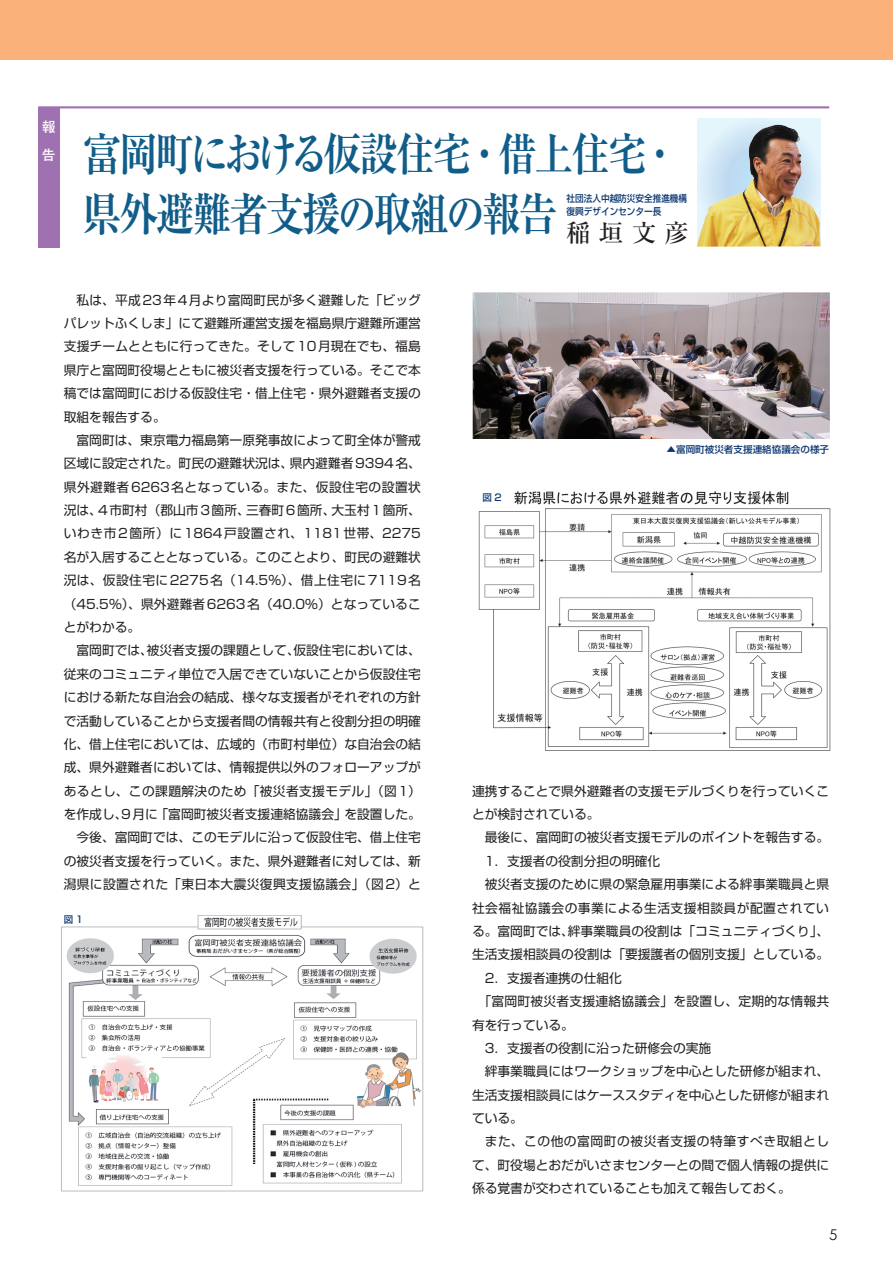
<style>
.page{position:relative;width:893px;height:1263px;background:#fff}
.page>*{position:absolute;margin:0;border:0;box-sizing:border-box;transform-origin:0 0}
.t1{font:700 45.75px/59.6px "Ryumin Pro";letter-spacing:-.06em;color:#105d8a;scale:.85 1}
.t2{font:500 24.45px "Ryumin Pro";color:#231f20}
.t3{font:14.85px "Century Gothic";color:#231f20}
.t4{font:700 13.8px/27.6px "Futo Go B101 Pro";color:#fff}
.t5{font:12.75px/23.4px "Shin Go Pro";color:#231f20;text-align:justify}
.t6{font:12.75px "Shin Go Pro";letter-spacing:.04em;color:#231f20}
.t7{font:12.75px "Shin Go Pro";letter-spacing:.02em;color:#231f20}
.t8{font:500 9.6px/12.8px "Shin Go Pro";color:#0a3672;scale:.9 1}
.t9{font:500 9.6px "Shin Go Pro";color:#0a3672}
</style>
<div class="page">
<img style="left:61px;top:916px;width:363px;height:276px">
<img style="left:478px;top:491px;width:353px;height:260px">
<div style="left:0;top:0;width:893px;height:59px;background:#fab27a"></div>
<div style="left:38px;top:107px;width:22px;height:141px;background:#9f71b0"></div>
<hr style="left:38px;top:106px;width:791px;height:2px;background:#9f71b0">
<div style="left:697px;top:118px;width:124px;height:128px;background:#e5f5fc"></div>
<img style="left:697px;top:125px;width:124px;height:122px">
<img style="left:472px;top:293px;width:357px;height:145px">
<p class="t4" style="left:42px;top:111px;width:15px">報告</p>
<h1 class="t1" style="left:83px;top:121px;width:703px">富岡町における仮設住宅・借上住宅・県外避難者支援の取組の報告</h1>
<p class="t8" style="left:567px;top:191px;width:135px">社団法人中越防災安全推進機構復興デザインセンター長</p>
<h2 class="t2" style="left:567px;top:213px;width:124px">稲 垣 文 彦</h2>
<p class="t5" style="left:64px;top:287px;width:359px;text-indent:13px">私は、平成23年4月より富岡町民が多く避難した「ビッグパレットふくしま」にて避難所運営支援を福島県庁避難所運営支援チームとともに行ってきた。そして10月現在でも、福島県庁と富岡町役場とともに被災者支援を行っている。そこで本稿では富岡町における仮設住宅・借上住宅・県外避難者支援の取組を報告する。</p>
<p class="t5" style="left:64px;top:427px;width:359px;text-indent:13px">富岡町は、東京電力福島第一原発事故によって町全体が警戒区域に設定された。町民の避難状況は、県内避難者9394名、県外避難者6263名となっている。また、仮設住宅の設置状況は、4市町村（郡山市3箇所、三春町6箇所、大玉村1箇所、いわき市2箇所）に1864戸設置され、1181世帯、2275名が入居することとなっている。このことより、町民の避難状況は、仮設住宅に2275名（14.5％）、借上住宅に7119名（45.5％）、県外避難者6263名（40.0％）となっていることがわかる。</p>
<p class="t5" style="left:64px;top:637px;width:359px;text-align:right">富岡町では、被災者支援の課題として、仮設住宅においては、従来のコミュニティ単位で入居できていないことから仮設住宅における新たな自治会の結成、様々な支援者がそれぞれの方針で活動していることから支援者間の情報共有と役割分担の明確化、借上住宅においては、広域的（市町村単位）な自治会の結成、県外避難者においては、情報提供以外のフォローアップがあるとし、この課題解決のため「被災者支援モデル」（図1）を作成し、9月に「富岡町被災者支援連絡協議会」を設置した。今後、富岡町では、このモデルに沿って仮設住宅、借上住宅の被災者支援を行っていく。また、県外避難者に対しては、新潟県に設置された「東日本大震災復興支援協議会」（図2）と</p>
<p class="t9" style="left:64px;top:911px;width:21px">図1</p>
<p class="t9" style="left:483px;top:490px;width:21px">図2</p>
<p class="t9" style="left:666px;top:441px;width:164px">▲富岡町被災者支援連絡協議会の様子</p>
<p class="t5" style="left:472px;top:778px;width:359px">連携することで県外避難者の支援モデルづくりを行っていくことが検討されている。</p>
<p class="t5" style="left:485px;top:824px;width:346px">最後に、富岡町の被災者支援モデルのポイントを報告する。</p>
<p class="t5" style="left:485px;top:848px;width:177px">1．支援者の役割分担の明確化</p>
<p class="t5" style="left:485px;top:871px;width:346px">被災者支援のために県の緊急雇用事業による絆事業職員と県</p>
<p class="t6" style="left:472px;top:897px;width:359px">社会福祉協議会の事業による生活支援相談員が配置されてい</p>
<p class="t5" style="left:472px;top:918px;width:359px">る。富岡町では、絆事業職員の役割は「コミュニティづくり」、</p>
<p class="t5" style="left:472px;top:941px;width:359px">生活支援相談員の役割は「要援護者の個別支援」としている。</p>
<p class="t5" style="left:485px;top:965px;width:139px">2．支援者連携の仕組化</p>
<p class="t7" style="left:478px;top:991px;width:352px">「富岡町被災者支援連絡協議会」を設置し、定期的な情報共</p>
<p class="t5" style="left:472px;top:1011px;width:104px">有を行っている。</p>
<p class="t5" style="left:485px;top:1035px;width:228px">3．支援者の役割に沿った研修会の実施</p>
<p class="t5" style="left:485px;top:1058px;width:346px">絆事業職員にはワークショップを中心とした研修が組まれ、</p>
<p class="t5" style="left:472px;top:1081px;width:359px">生活支援相談員にはケーススタディを中心とした研修が組まれ</p>
<p class="t5" style="left:472px;top:1105px;width:53px">ている。</p>
<p class="t6" style="left:485px;top:1131px;width:346px">また、この他の富岡町の被災者支援の特筆すべき取組とし</p>
<p class="t5" style="left:472px;top:1152px;width:359px">て、町役場とおだがいさまセンターとの間で個人情報の提供に</p>
<p class="t5" style="left:472px;top:1175px;width:320px">係る覚書が交わされていることも加えて報告しておく。</p>
<p class="t3" style="left:829px;top:1225px;width:10px">5</p>
</div>
